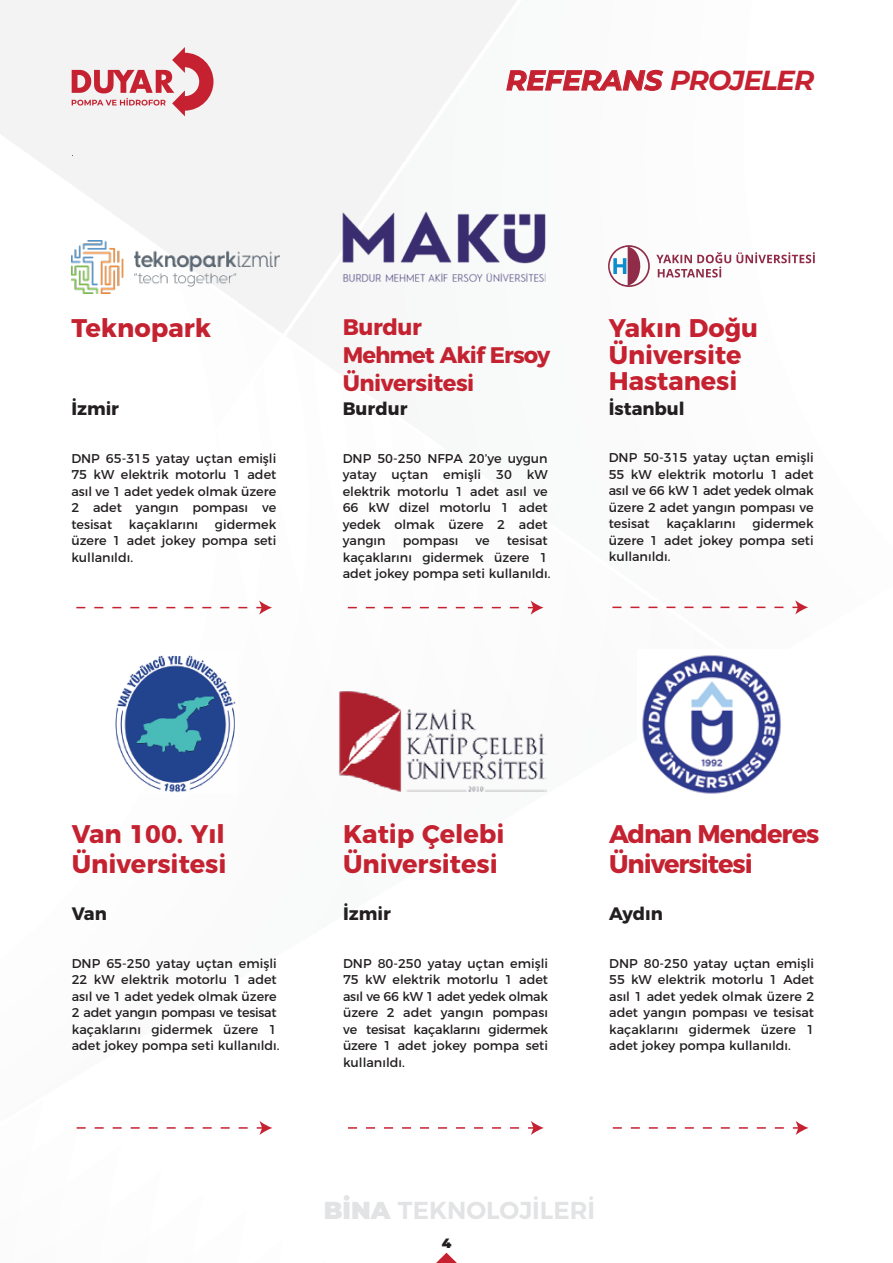
<style>
.page{position:relative;width:893px;height:1263px;background:#fff}
.page>*{position:absolute;margin:0;border:0;box-sizing:border-box;transform-origin:0 0}
.t1{font:italic 700 27.6px "Montserrat";letter-spacing:-.02em;color:#c52130}
.t2{font:700 25.5px/30.6px "Montserrat";color:#c42230}
.t3{font:700 25.5px/26.2px "Montserrat";color:#c52130}
.t4{font:700 25.5px/30.6px "Montserrat";letter-spacing:-.04em;color:#c42230}
.t5{font:600 24.45px "Montserrat";color:#e2e3e4}
.t6{font:700 22.5px/27.6px "Montserrat";letter-spacing:-.02em;color:#c42230}
.t7{font:700 18px "Montserrat";color:#231f20}
.t8{font:900 13.5px "Montserrat";color:#231f20}
.t9{font:12.75px/16.5px "Montserrat";color:#231f20;text-align:justify}
.s1{font-weight:900}
</style>
<div class="page">
<img style="left:0;top:0;width:809px;height:1253px">
<img style="left:71px;top:241px;width:208px;height:52px">
<svg style="left:76px;top:600px;width:196px;height:15px"></svg>
<svg style="left:348px;top:600px;width:195px;height:15px"></svg>
<img style="left:342px;top:211px;width:209px;height:76px">
<svg style="left:506px;top:69px;width:158px;height:22px"></svg>
<svg style="left:436px;top:1253px;width:21px;height:10px"></svg>
<svg style="left:77px;top:1121px;width:195px;height:14px"></svg>
<svg style="left:348px;top:1121px;width:196px;height:14px"></svg>
<svg style="left:613px;top:1121px;width:195px;height:14px"></svg>
<svg style="left:72px;top:47px;width:141px;height:69px"></svg>
<img style="left:637px;top:649px;width:149px;height:149px">
<img style="left:337px;top:690px;width:209px;height:104px">
<img style="left:113px;top:652px;width:124px;height:141px">
<svg style="left:612px;top:600px;width:196px;height:14px"></svg>
<svg style="left:656px;top:252px;width:159px;height:26px"></svg>
<svg style="left:608px;top:245px;width:42px;height:42px"></svg>
<h1 class="t1" style="left:506px;top:60px;width:310px">REFERANS PROJELER</h1>
<h2 class="t2" style="left:71px;top:311px;width:141px">Teknopark</h2>
<h3 class="t6" style="left:343px;top:312px;width:209px">Burdur<br>Mehmet Akif Ersoy<br>Üniversitesi</h3>
<h3 class="t7" style="left:343px;top:394px;width:66px">Burdur</h3>
<p class="t9" style="left:343px;top:449px;width:206px">DNP 50-250 NFPA 20’ye uygun yatay uçtan emişli 30 kW elektrik motorlu 1 adet asıl ve 66 kW dizel motorlu 1 adet yedek olmak üzere 2 adet yangın</p>
<h3 class="t7" style="left:71px;top:394px;width:49px">İzmir</h3>
<p class="t9" style="left:71px;top:449px;width:206px">DNP 65-315 yatay uçtan emişli 75 kW elektrik motorlu 1 adet asıl ve 1 adet yedek olmak üzere 2 adet yangın pompası ve tesisat</p>
<p class="t9" style="left:71px;top:515px;width:206px;text-indent:144px">gidermek üzere 1 adet jokey pompa seti kullanıldı.</p>
<p class="t9" style="left:129px;top:515px;width:71px">kaçaklarını</p>
<p class="t9" style="left:343px;top:531px;width:209px;text-align:left;text-indent:164px">tesisat kaçaklarını gidermek üzere 1 adet jokey pompa seti kullanıldı.</p>
<p class="t9" style="left:403px;top:531px;width:57px">pompası</p>
<p class="t9" style="left:475px;top:531px;width:16px">ve</p>
<h2 class="t3" style="left:609px;top:313px;width:151px">Yakın Doğu<br>Üniversite<br>Hastanesi</h2>
<h3 class="t7" style="left:609px;top:393px;width:77px">İstanbul</h3>
<p class="t9" style="left:609px;top:448px;width:206px">DNP 50-315 yatay uçtan emişli 55 kW elektrik motorlu 1 adet asıl ve 66 kW 1 adet yedek olmak üzere 2 adet yangın pompası ve tesisat</p>
<p class="t9" style="left:609px;top:514px;width:206px;text-indent:144px">gidermek üzere 1 adet jokey pompa seti kullanıldı.</p>
<p class="t9" style="left:666px;top:514px;width:71px">kaçaklarını</p>
<h2 class="t2" style="left:343px;top:816px;width:163px">Katip Çelebi<br>Üniversitesi</h2>
<h2 class="t4" style="left:609px;top:816px;width:212px">Adnan Menderes<br>Üniversitesi</h2>
<h3 class="t7" style="left:609px;top:899px;width:55px">Aydın</h3>
<p class="t9" style="left:609px;top:954px;width:206px">DNP 80-250 yatay uçtan emişli 55 kW elektrik motorlu 1 Adet asıl 1 adet yedek olmak üzere 2 adet yangın pompası ve tesisat kaçaklarını gidermek üzere 1 adet jokey pompa kullanıldı.</p>
<h2 class="t2" style="left:72px;top:816px;width:156px">Van 100. Yıl<br>Üniversitesi</h2>
<h3 class="t7" style="left:72px;top:899px;width:37px">Van</h3>
<p class="t9" style="left:72px;top:954px;width:209px;text-align:left">DNP 65-250 yatay uçtan emişli<br>22 kW elektrik motorlu 1 adet asıl ve 1 adet yedek olmak üzere<br>2 adet yangın pompası ve tesisat kaçaklarını gidermek üzere 1 adet jokey pompa seti kullanıldı.</p>
<p class="t9" style="left:343px;top:954px;width:206px">DNP 80-250 yatay uçtan emişli 75 kW elektrik motorlu 1 adet asıl ve 66 kW 1 adet yedek olmak üzere 2 adet yangın pompası ve tesisat kaçaklarını gidermek üzere 1 adet jokey pompa seti kullanıldı.</p>
<h3 class="t7" style="left:343px;top:899px;width:49px">İzmir</h3>
<h3 class="t5" style="left:324px;top:1190px;width:273px"><span class="s1">BİNA</span> TEKNOLOJİLERİ</h3>
<p class="t8" style="left:442px;top:1233px;width:11px">4</p>
</div>
